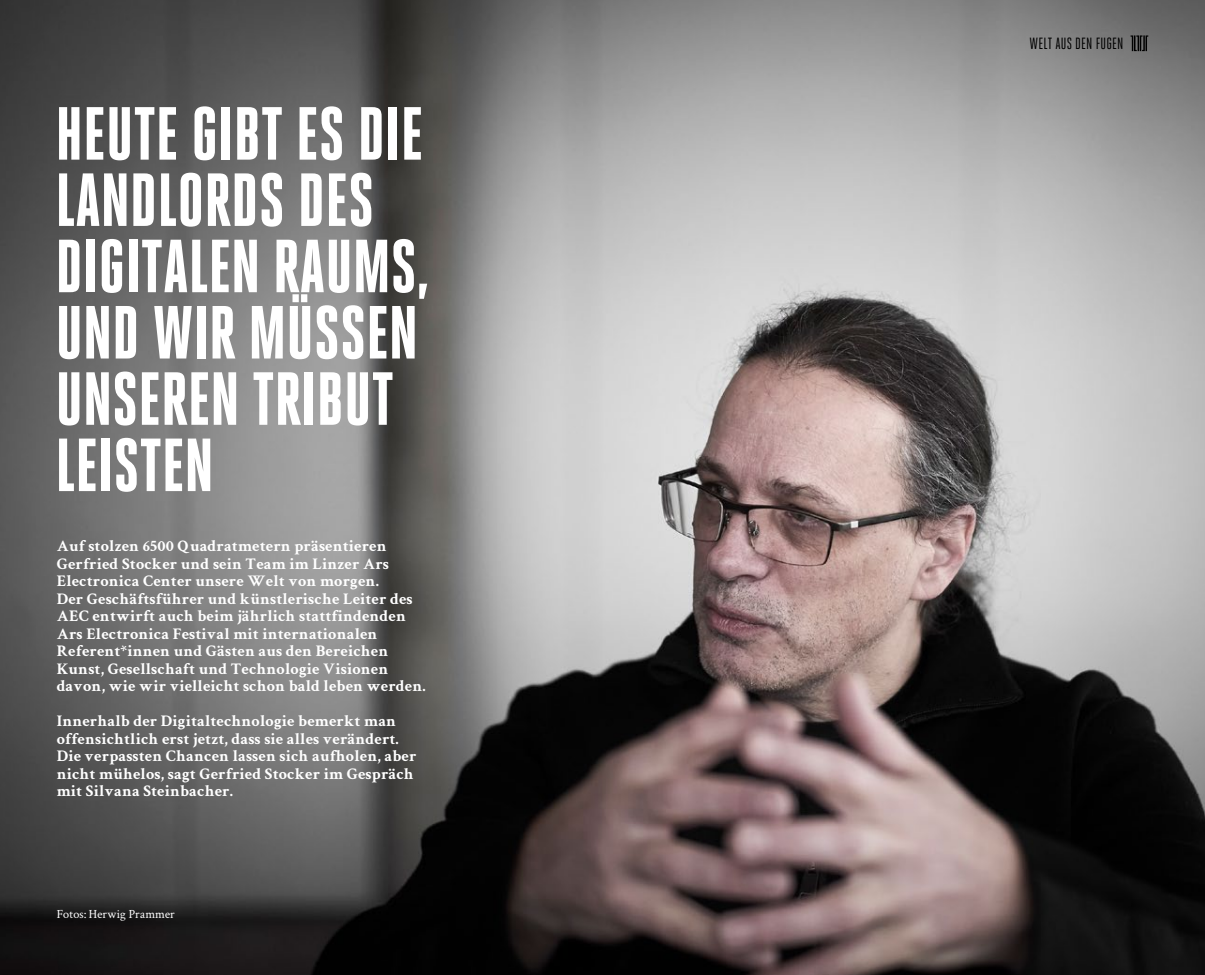
<style>
.page{position:relative;width:1205px;height:975px;background:#fff}
.page>*{position:absolute;margin:0;border:0;box-sizing:border-box;transform-origin:0 0}
.FOYER5_HEADLINE{font:800 75px "Heroic Condensed";color:#fff}
.FOYER5_INTRO{font:700 16.25px/17.5px "Crimson Text";letter-spacing:.01em;color:#fff}
.t1{font:16.25px "Heroic Condensed";letter-spacing:.01em;color:#000}
.FOYER5_FLIESSTEXT{font:12.5px "Crimson Text";letter-spacing:.01em;color:#fff}
</style>
<div class="page">
<img style="left:0;top:0;width:1205px;height:974px">
<svg style="left:1130px;top:35px;width:18px;height:16px"></svg>
<p class="FOYER5_HEADLINE" style="left:55px;top:92px;width:369px">HEUTE GIBT ES DIE</p>
<p class="FOYER5_HEADLINE" style="left:55px;top:159px;width:320px">LANDLORDS DES</p>
<p class="FOYER5_HEADLINE" style="left:55px;top:225px;width:375px">DIGITALEN RAUMS,</p>
<p class="FOYER5_HEADLINE" style="left:55px;top:291px;width:364px">UND WIR MÜSSEN</p>
<p class="FOYER5_HEADLINE" style="left:55px;top:357px;width:340px">UNSEREN TRIBUT</p>
<p class="FOYER5_HEADLINE" style="left:55px;top:424px;width:160px">LEISTEN</p>
<p class="FOYER5_INTRO" style="left:57px;top:536px;width:334px">Auf stolzen 6500 Quadratmetern präsentieren<br>Gerfried Stocker und sein Team im Linzer Ars<br>Electronica Center unsere Welt von morgen.</p>
<p class="FOYER5_INTRO" style="left:57px;top:588px;width:357px">Der Geschäftsführer und künstlerische Leiter des<br>AEC entwirft auch beim jährlich stattfindenden<br>Ars Electronica Festival mit internationalen</p>
<p class="FOYER5_INTRO" style="left:57px;top:641px;width:370px">Referent*innen und Gästen aus den Bereichen<br>Kunst, Gesellschaft und Technologie Visionen davon, wie wir vielleicht schon bald leben werden.</p>
<p class="FOYER5_INTRO" style="left:57px;top:711px;width:344px">Innerhalb der Digitaltechnologie bemerkt man offensichtlich erst jetzt, dass sie alles verändert.</p>
<p class="FOYER5_INTRO" style="left:57px;top:746px;width:361px">Die verpassten Chancen lassen sich aufholen, aber nicht mühelos, sagt Gerfried Stocker im Gespräch mit Silvana Steinbacher.</p>
<p class="FOYER5_FLIESSTEXT" style="left:57px;top:905px;width:120px">Fotos: Herwig Prammer</p>
<p class="t1" style="left:1029px;top:35px;width:95px">WELT AUS DEN FUGEN</p>
</div>
